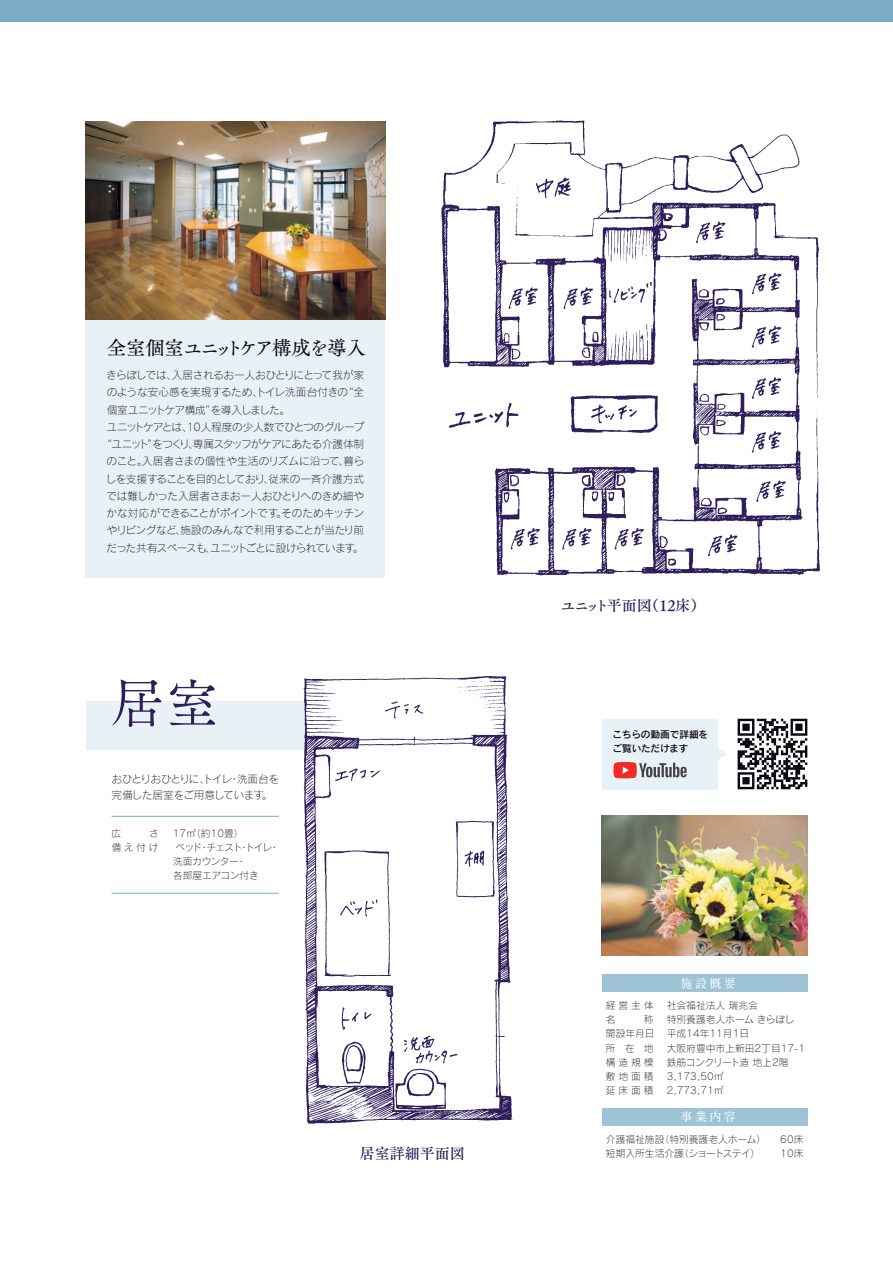
<style>
.page{position:relative;width:893px;height:1263px;background:#fff}
.page>*{position:absolute;margin:0;border:0;box-sizing:border-box;transform-origin:0 0}
.t1{font:54px "Tsuku A Old Min Pr 6 R";color:#2e1e5b}
.t2{font:19.5px "Tsuku A Old Min Pr 6 M";letter-spacing:-.09em;color:#0c0910}
.t3{font:15px "Tsuku A Old Min Pr 6 D";letter-spacing:-.05em;color:#2e1e5b}
.t4{font:15px "Tsuku A Old Min Pr 6 D";color:#2e1e5b}
.t5{font:700 12px "A1 Mincho Std";letter-spacing:.2em;color:#fff}
.t6{font:10.65px/16.5px "Rodin Pro L";letter-spacing:-.04em;color:#0c0910}
.t7{font:10.65px "Rodin Pro L";letter-spacing:-.06em;color:#0c0910}
.t8{font:10.65px "Rodin Pro L";letter-spacing:-.075em;color:#0c0910}
.t9{font:10.65px "Rodin Pro L";letter-spacing:-.005em;color:#0c0910}
.t10{font:10.65px "Rodin Pro L";color:#0c0910}
.t11{font:10.65px "Rodin Pro L";letter-spacing:-.02em;color:#0c0910}
.t12{font:9.75px/14.2px "Rodin Pro L";color:#0c0910}
.t13{font:9.75px/14.2px "Rodin Pro L";letter-spacing:-.05em;color:#0c0910}
.t14{font:9.75px/13.8px "Rodin Pro DB";letter-spacing:-.02em;color:#0c0910}
</style>
<div class="page">
<div style="left:0;top:0;width:893px;height:21px;background:#7badc5"></div>
<div style="left:602px;top:974px;width:205px;height:18px;background:#9ec3d5"></div>
<div style="left:602px;top:1108px;width:205px;height:17px;background:#9ec3d5"></div>
<div style="left:86px;top:122px;width:299px;height:455px;background:#e8f1f6"></div>
<img style="left:86px;top:122px;width:299px;height:197px">
<img style="left:602px;top:816px;width:205px;height:139px">
<img style="left:737px;top:718px;width:71px;height:72px">
<div style="left:603px;top:719px;width:115px;height:70px;background:#e8f1f6"></div>
<svg style="left:613px;top:762px;width:74px;height:16px"></svg>
<svg style="left:718px;top:749px;width:9px;height:11px"></svg>
<img style="left:441px;top:120px;width:379px;height:456px">
<div style="left:86px;top:701px;width:379px;height:49px;background:#e8f1f6"></div>
<img style="left:303px;top:676px;width:210px;height:448px">
<hr style="left:112px;top:816px;width:167px;height:1px;background:#7badc5">
<hr style="left:112px;top:893px;width:167px;height:1px;background:#7badc5">
<h2 class="t2" style="left:107px;top:331px;width:261px">全室個室ユニットケア構成を導入</h2>
<p class="t6" style="left:106px;top:366px;width:259px">きらぼしでは、入居されるお一人おひとりにとって我が家</p>
<p class="t9" style="left:107px;top:385px;width:259px">のような安心感を実現するため、トイレ洗面台付きの“全</p>
<p class="t6" style="left:107px;top:401px;width:185px">個室ユニットケア構成”を導入しました。</p>
<p class="t6" style="left:107px;top:418px;width:259px">ユニットケアとは、10人程度の少人数でひとつのグループ</p>
<p class="t7" style="left:101px;top:437px;width:265px">“ユニット”をつくり、専属スタッフがケアにあたる介護体制</p>
<p class="t10" style="left:107px;top:454px;width:259px">のこと。入居者さまの個性や生活のリズムに沿って、暮ら</p>
<p class="t6" style="left:106px;top:470px;width:260px">しを支援することを目的としており、従来の一斉介護方式</p>
<p class="t11" style="left:107px;top:489px;width:259px">では難しかった入居者さまお一人おひとりへのきめ細や</p>
<p class="t6" style="left:107px;top:504px;width:259px">かな対応ができることがポイントです。そのためキッチン</p>
<p class="t6" style="left:107px;top:522px;width:259px">やリビングなど、施設のみんなで利用することが当たり前</p>
<p class="t8" style="left:107px;top:541px;width:258px">だった共有スペースも、ユニットごとに設けられています。</p>
<h1 class="t1" style="left:112px;top:656px;width:110px">居室</h1>
<p class="t6" style="left:111px;top:770px;width:169px">おひとりおひとりに、トイレ・洗面台を完備した居室をご用意しています。</p>
<p class="t12" style="left:112px;top:825px;width:49px">広　　さ</p>
<p class="t12" style="left:173px;top:825px;width:72px">17㎡（約10畳）</p>
<p class="t12" style="left:112px;top:840px;width:48px">備え付け</p>
<p class="t13" style="left:173px;top:840px;width:108px">ベッド・チェスト・トイレ・洗面カウンター・<br>各部屋エアコン付き</p>
<h3 class="t4" style="left:360px;top:1140px;width:106px">居室詳細平面図</h3>
<h3 class="t3" style="left:561px;top:592px;width:147px">ユニット平面図（12床）</h3>
<p class="t14" style="left:613px;top:727px;width:97px">こちらの動画で詳細をご覧いただけます</p>
<p class="t5" style="left:681px;top:974px;width:57px">施設概要</p>
<p class="t12" style="left:606px;top:998px;width:49px">経営主体</p>
<p class="t12" style="left:667px;top:998px;width:93px">社会福祉法人 瑞兆会</p>
<p class="t12" style="left:606px;top:1012px;width:49px">名　　称</p>
<p class="t12" style="left:606px;top:1012px;width:190px;text-indent:61px">特別養護老人ホーム きらぼし開設年月日 平成14年11月1日<br>所在地</p>
<p class="t12" style="left:667px;top:1040px;width:140px">大阪府豊中市上新田2丁目17-1</p>
<p class="t12" style="left:606px;top:1055px;width:49px">構造規模</p>
<p class="t13" style="left:667px;top:1055px;width:123px">鉄筋コンクリート造 地上2階</p>
<p class="t12" style="left:606px;top:1069px;width:49px">敷地面積</p>
<p class="t12" style="left:667px;top:1069px;width:58px">3,173,50㎡</p>
<p class="t12" style="left:606px;top:1083px;width:49px">延床面積</p>
<p class="t12" style="left:667px;top:1083px;width:58px">2,773,71㎡</p>
<p class="t5" style="left:681px;top:1107px;width:57px">事業内容</p>
<p class="t12" style="left:606px;top:1132px;width:162px">介護福祉施設（特別養護老人ホーム）</p>
<p class="t12" style="left:780px;top:1132px;width:25px">60床</p>
<p class="t12" style="left:606px;top:1146px;width:156px">短期入所生活介護（ショートステイ）</p>
<p class="t12" style="left:780px;top:1146px;width:25px">10床</p>
</div>
